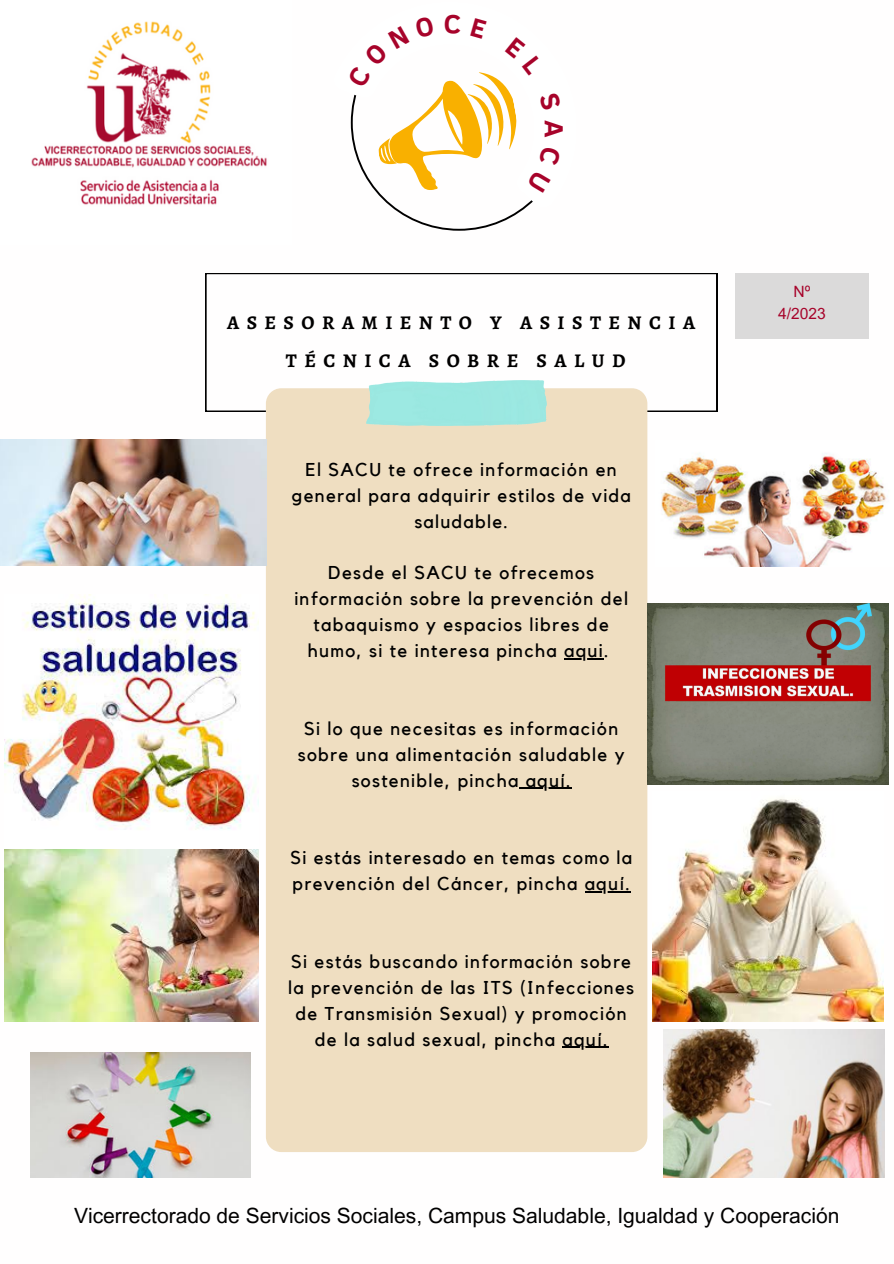
<style>
.page{position:relative;width:894px;height:1264px;background:#fff}
.page>*{position:absolute;margin:0;border:0;box-sizing:border-box;transform-origin:0 0}
.t1{font:700 26.85px "Clear Sans";color:#a7032a}
.t2{font:21px "Arial MT Pro";color:#000}
.t3{font:700 19.35px/37.2px "Alegreya";letter-spacing:.385em;color:#000;text-align:center}
.t4{font:18.6px/26px "Kollektif";letter-spacing:.07em;color:#000;text-align:center}
.t5{font:15.6px "Arial MT Pro";color:#a7032a}
</style>
<div class="page">
<img style="left:31px;top:21px;width:236px;height:184px">
<div style="left:735px;top:273px;width:133px;height:65px;background:#dbdada"></div>
<svg style="left:205px;top:273px;width:512px;height:138px"></svg>
<div style="left:266px;top:388px;width:381px;height:763px;background:#efdec1;border-radius:15px"></div>
<img style="left:366px;top:380px;width:180px;height:45px">
<svg style="left:398px;top:212px;width:122px;height:19px"></svg>
<img style="left:0;top:440px;width:266px;height:126px">
<img style="left:661px;top:453px;width:225px;height:113px">
<img style="left:5px;top:594px;width:253px;height:427px">
<img style="left:647px;top:604px;width:241px;height:180px">
<img style="left:30px;top:1052px;width:221px;height:125px">
<img style="left:663px;top:1029px;width:221px;height:148px">
<hr style="left:564px;top:658px;width:40px;height:1px;background:#000">
<hr style="left:519px;top:787px;width:53px;height:1px;background:#000">
<hr style="left:584px;top:891px;width:41px;height:1px;background:#000">
<hr style="left:562px;top:1046px;width:46px;height:1px;background:#000">
<img style="left:652px;top:798px;width:231px;height:223px">
<svg style="left:350px;top:72px;width:167px;height:126px"></svg>
<p class="t1" style="left:573px;top:120px;width:19px;rotate:90deg">A</p>
<p class="t3" style="left:227px;top:304px;width:469px">ASESORAMIENTO Y ASISTENCIA<br>TÉCNICA SOBRE SALUD</p>
<p class="t4" style="left:291px;top:457px;width:340px">El SACU te ofrece información en general para adquirir estilos de vida saludable.</p>
<p class="t4" style="left:294px;top:560px;width:335px">Desde el SACU te ofrecemos información sobre la prevención del tabaquismo y espacios libres de humo, si te interesa pincha aqui.</p>
<p class="t4" style="left:298px;top:716px;width:328px">Si lo que necesitas es información sobre una alimentación saludable y sostenible, pincha aquí.</p>
<p class="t4" style="left:290px;top:845px;width:343px;text-align:left">Si estás interesado en temas como la prevención del Cáncer, pincha aquí.</p>
<p class="t4" style="left:288px;top:949px;width:347px">Si estás buscando información sobre la prevención de las ITS (Infecciones de Transmisión Sexual) y promoción de la salud sexual, pincha aquí.</p>
<p class="t5" style="left:793px;top:286px;width:18px">Nº</p>
<p class="t5" style="left:778px;top:307px;width:49px">4/2023</p>
<p class="t2" style="left:74px;top:1207px;width:766px">Vicerrectorado de Servicios Sociales, Campus Saludable, Igualdad y Cooperación</p>
</div>
